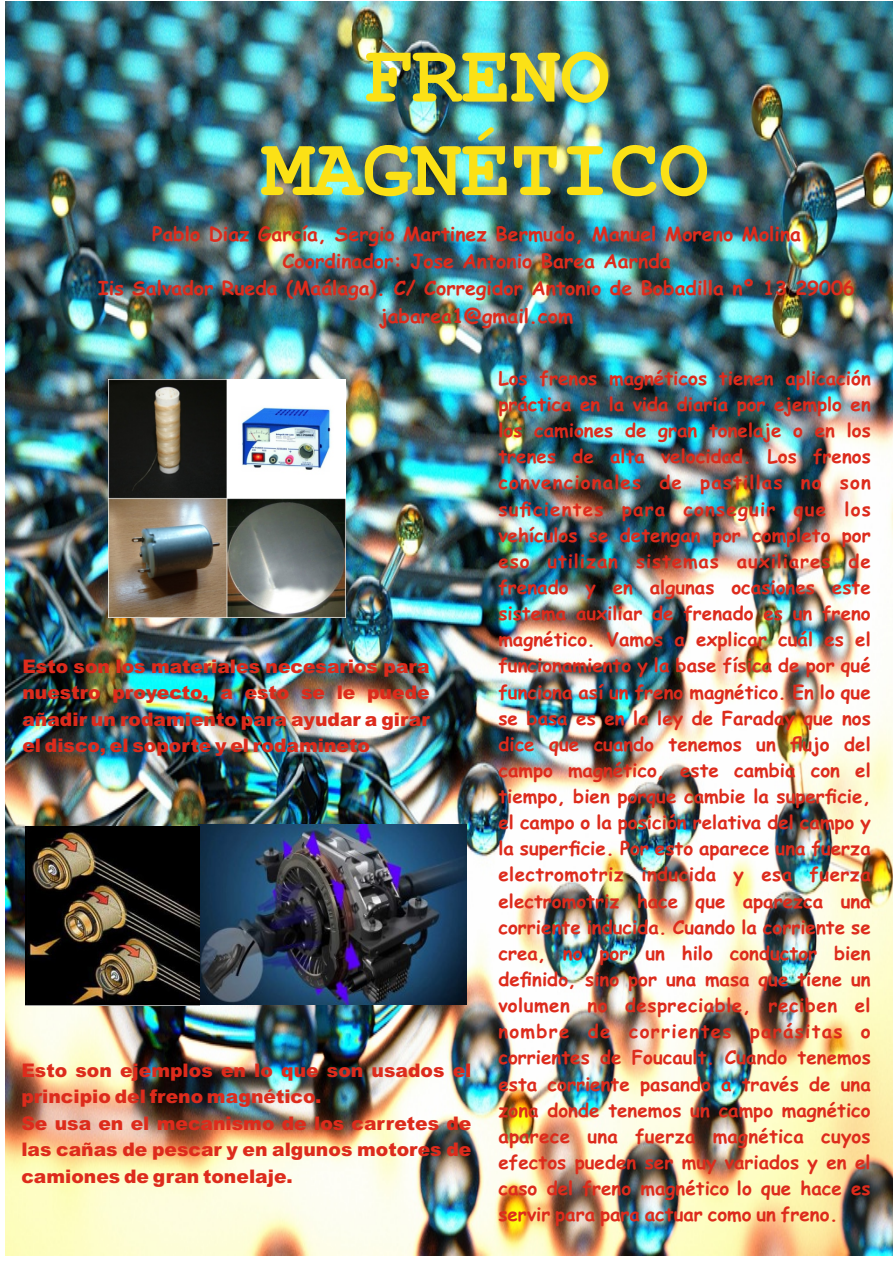
<style>
.page{position:relative;width:893px;height:1263px;background:#fff}
.page>*{position:absolute;margin:0;border:0;box-sizing:border-box;transform-origin:0 0}
.t1{font:700 82.5px/93.4px "Courier New";color:#fbe116;text-align:center}
.t2{font:700 19.5px/27.2px "Comic Sans MS";color:#dd2b1c;text-align:center}
.t3{font:700 18.75px/26.1px "Comic Sans MS";color:#dd2b1c;text-align:justify}
.t4{font:900 18.75px/26.4px "Arial";color:#dd2b1c;text-align:justify}
</style>
<div class="page">
<img style="left:6px;top:1px;width:887px;height:1255px">
<img style="left:108px;top:380px;width:237px;height:237px">
<img style="left:199px;top:824px;width:268px;height:181px">
<img style="left:26px;top:827px;width:174px;height:178px">
<h1 class="t1" style="left:263px;top:37px;width:447px">FRENO<br>MAGNÉTICO</h1>
<p class="t2" style="left:98px;top:222px;width:758px">Pablo Diaz García, Sergio Martinez Bermudo, Manuel Moreno Molina Coordinador: Jose Antonio Barea Aarnda<br>Iis Salvador Rueda (Maálaga). C/ Corregidor Antonio de Bobadilla nº 13 29006 jabarea1@gmail.com</p>
<p class="t4" style="left:22px;top:655px;width:409px">Esto son los materiales necesarios para nuestro proyecto, a esto se le puede añadir un rodamiento para ayudar a girar el disco, el soporte y el rodamineto</p>
<p class="t4" style="left:21px;top:1059px;width:452px;text-align:left">Esto son ejemplos en lo que son usados el principio del freno magnético.<br>Se usa en el mecanismo de los carretes de las cañas de pescar y en algunos motores de camiones de gran tonelaje.</p>
<p class="t3" style="left:498px;top:367px;width:374px">Los frenos magnéticos tienen aplicación práctica en la vida diaria por ejemplo en los camiones de gran tonelaje o en los trenes de alta velocidad. Los frenos convencionales de pastillas no son suficientes para conseguir que los vehículos se detengan por completo por eso utilizan sistemas auxiliares de frenado y en algunas ocasiones este sistema auxiliar de frenado es un freno magnético. Vamos a explicar cuál es el funcionamiento y la base física de por qué funciona así un freno magnético. En lo que se basa es en la ley de Faraday que nos dice que cuando tenemos un flujo del campo magnético, este cambia con el tiempo, bien porque cambie la superficie, el campo o la posición relativa del campo y la superficie. Por esto aparece una fuerza electromotriz inducida y esa fuerza electromotriz hace que aparezca una corriente inducida. Cuando la corriente se crea, no por un hilo conductor bien definido, sino por una masa que tiene un volumen no despreciable, reciben el nombre de corrientes parásitas o corrientes de Foucault. Cuando tenemos esta corriente pasando a través de una zona donde tenemos un campo magnético aparece una fuerza magnética cuyos efectos pueden ser muy variados y en el caso del freno magnético lo que hace es servir para para actuar como un freno.</p>
</div>
